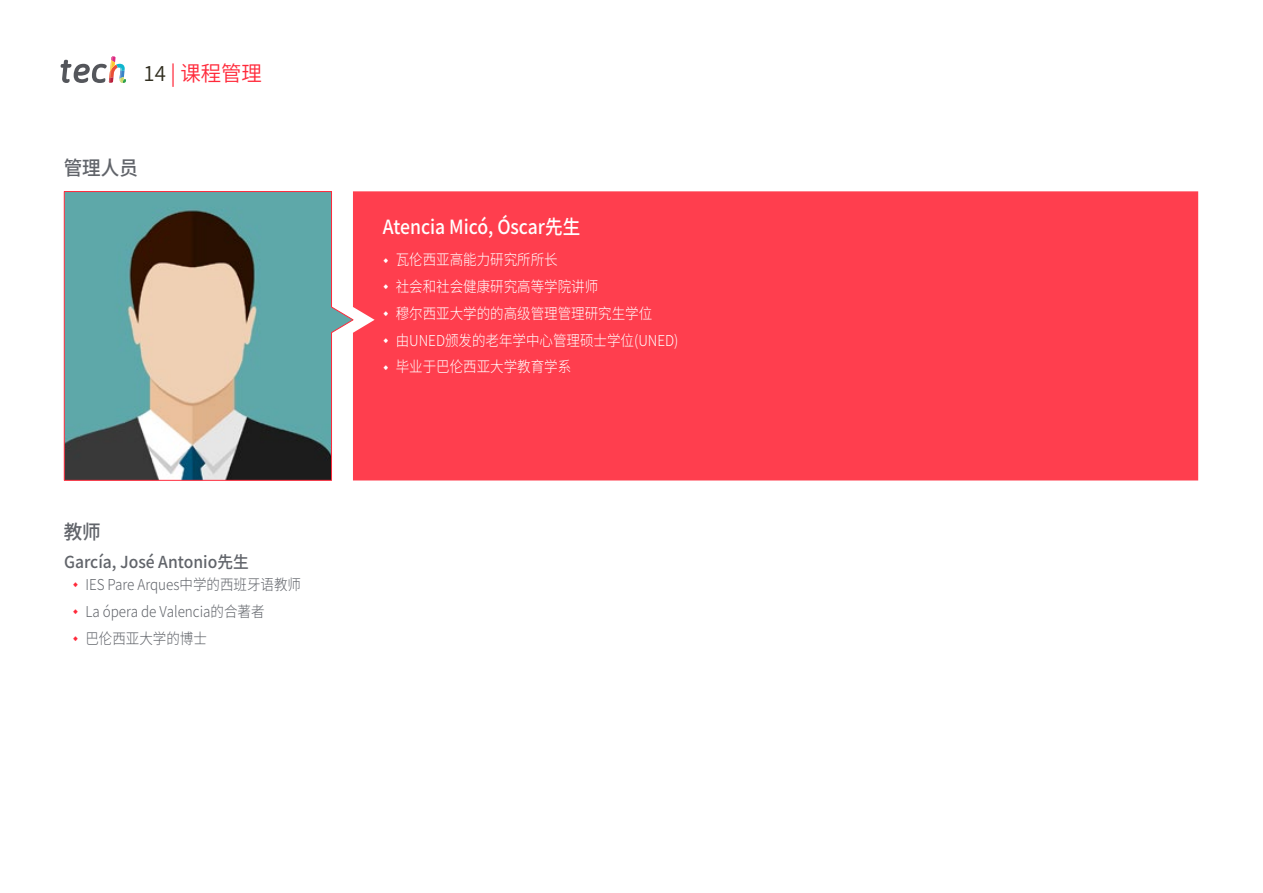
<style>
.page{position:relative;width:1263px;height:893px;background:#fff}
.page>*{position:absolute;margin:0;border:0;box-sizing:border-box;transform-origin:0 0}
.t1{font:21px "Source Han Sans CN";color:#ff293a}
.t2{font:500 19.5px "Source Han Sans CN";color:#fff;scale:.9 1}
.t3{font:500 19.5px "Source Han Sans CN";color:#61646a;scale:.95 1}
.t4{font:500 16.5px "Source Han Sans CN";color:#61646a;scale:.95 1}
.t5{font:300 15px/26.7px "Source Han Sans CN";color:#fff;scale:.9 1}
.t6{font:300 15px/26.7px "Source Han Sans CN";color:#61646a;scale:.9 1}
.s1{color:#312e20}
</style>
<div class="page">
<div style="left:354px;top:191px;width:844px;height:289px;background:#ff3e4e"></div>
<svg style="left:64px;top:191px;width:290px;height:290px;background:#849d97"></svg>
<svg style="left:61px;top:56px;width:65px;height:27px"></svg>
<svg style="left:384px;top:258px;width:4px;height:5px"></svg>
<svg style="left:384px;top:285px;width:4px;height:5px"></svg>
<svg style="left:384px;top:311px;width:4px;height:5px"></svg>
<svg style="left:384px;top:338px;width:4px;height:5px"></svg>
<svg style="left:384px;top:365px;width:4px;height:5px"></svg>
<h1 class="t1" style="left:144px;top:61px;width:120px"><span class="s1">14</span> | 课程管理</h1>
<h2 class="t3" style="left:64px;top:157px;width:80px">管理人员</h2>
<h2 class="t3" style="left:64px;top:520px;width:41px">教师</h2>
<p class="t4" style="left:64px;top:552px;width:196px">García, José Antonio先生</p>
<p class="t6" style="left:85px;top:572px;width:241px">IES Pare Arques中学的西班牙语教师<br>La ópera de Valencia的合著者<br>巴伦西亚大学的博士</p>
<h2 class="t2" style="left:383px;top:216px;width:221px">Atencia Micó, Óscar先生</h2>
<p class="t5" style="left:396px;top:247px;width:316px">瓦伦西亚高能力研究所所长<br>社会和社会健康研究高等学院讲师<br>穆尔西亚大学的的高级管理管理研究生学位由UNED颁发的老年学中心管理硕士学位(UNED)毕业于巴伦西亚大学教育学系</p>
</div>
